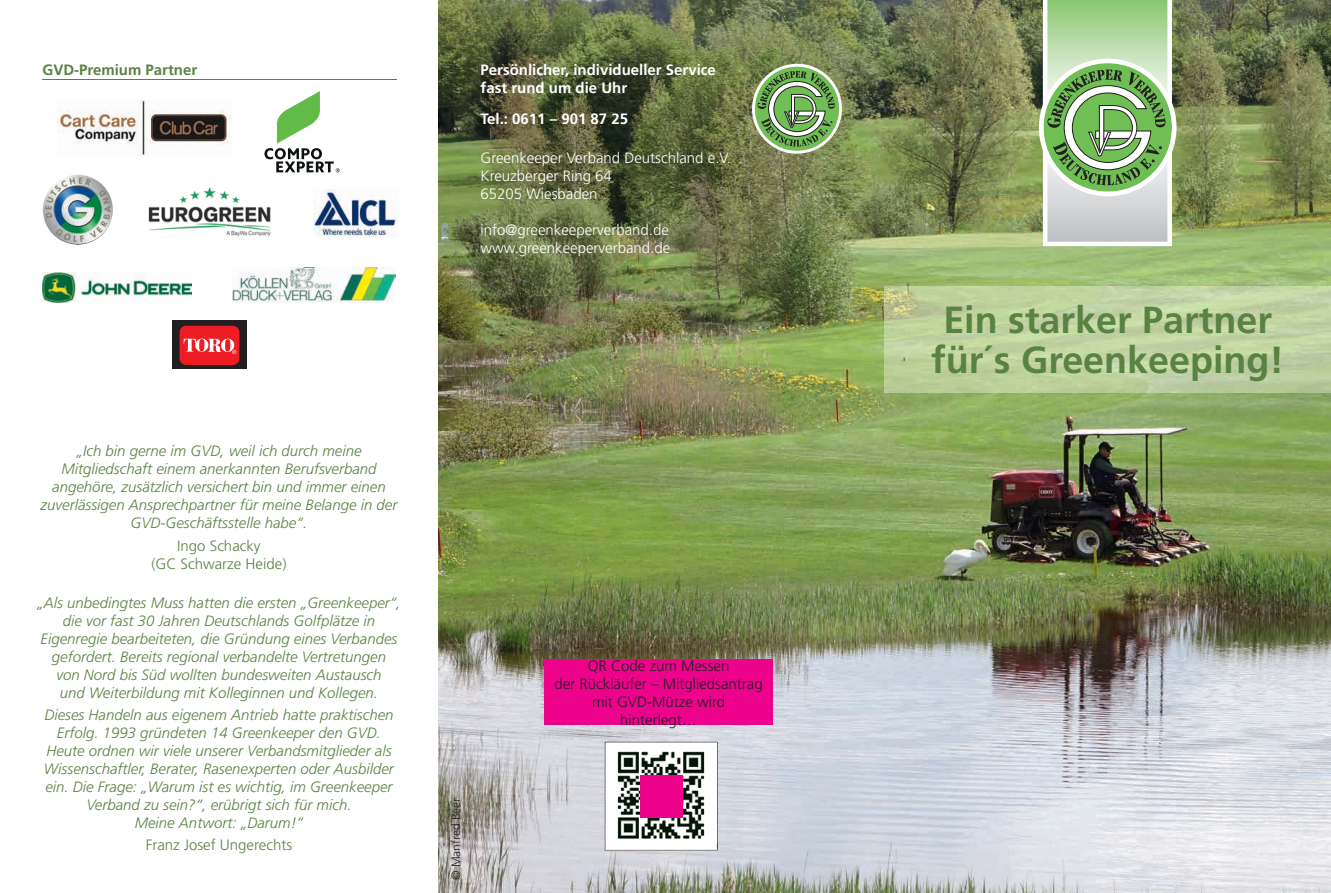
<style>
.page{position:relative;width:1331px;height:893px;background:#fff}
.page>*{position:absolute;margin:0;border:0;box-sizing:border-box;transform-origin:0 0}
.t1{font:700 37.65px/40.3px "Frutiger";color:#598342;text-align:center}
.t2{font:italic 300 15px/18px "Frutiger";color:#598342;text-align:center}
.t3{font:300 15px/18px "Frutiger";color:#fff}
.t4{font:300 15px/18px "Frutiger";color:#231f20;text-align:center}
.t5{font:700 15px/18px "Frutiger";color:#fff}
.t6{font:300 15px/18px "Frutiger";color:#598342;text-align:center}
.t7{font:700 15px "Frutiger";color:#598342}
.t8{font:300 12px "Frutiger";color:#231f20}
</style>
<div class="page">
<img style="left:438px;top:0;width:893px;height:893px">
<div style="left:544px;top:659px;width:229px;height:66px;background:#ed028c"></div>
<svg style="left:1043px;top:0;width:129px;height:246px"></svg>
<div style="left:1039px;top:59px;width:137px;height:137px;border:5px solid #fff;border-radius:50%"></div>
<div style="left:755px;top:67px;width:84px;height:84px;background:#6fbf54;border-radius:50%"></div>
<svg style="left:757px;top:71px;width:78px;height:76px"></svg>
<div style="left:752px;top:64px;width:90px;height:90px;border:3px solid #fff;border-radius:50%"></div>
<svg style="left:605px;top:742px;width:113px;height:108px"></svg>
<div style="left:640px;top:775px;width:42px;height:42px;background:#ed028c"></div>
<img style="left:884px;top:287px;width:447px;height:106px">
<hr style="left:43px;top:79px;width:354px;height:1px;background:#598342">
<img style="left:233px;top:268px;width:162px;height:35px">
<svg style="left:172px;top:321px;width:75px;height:48px;background:#a63135"></svg>
<svg style="left:583px;top:843px;width:6px;height:7px"></svg>
<img style="left:57px;top:100px;width:174px;height:55px">
<svg style="left:264px;top:91px;width:76px;height:81px"></svg>
<img style="left:48px;top:175px;width:27px;height:17px">
<img style="left:42px;top:272px;width:150px;height:31px">
<img style="left:148px;top:188px;width:123px;height:49px">
<img style="left:313px;top:190px;width:85px;height:46px">
<p class="t7" style="left:43px;top:61px;width:156px">GVD-Premium Partner</p>
<p class="t5" style="left:480px;top:61px;width:237px">Persönlicher, individueller Service fast rund um die Uhr</p>
<p class="t5" style="left:480px;top:110px;width:149px">Tel.: 0611 – 901 87 25</p>
<p class="t3" style="left:480px;top:149px;width:252px">Greenkeeper Verband Deutschland e.V.<br>Kreuzberger Ring 64<br>65205 Wiesbaden</p>
<p class="t3" style="left:480px;top:221px;width:191px">info@greenkeeperverband.de www.greenkeeperverband.de</p>
<p class="t2" style="left:41px;top:442px;width:358px">„Ich bin gerne im GVD, weil ich durch meine Mitgliedschaft einem anerkannten Berufsverband angehöre, zusätzlich versichert bin und immer einen zuverlässigen Ansprechpartner für meine Belange in der GVD-Geschäfts stelle habe“.</p>
<p class="t6" style="left:151px;top:536px;width:137px">Ingo Schacky<br>(GC Schwarze Heide)</p>
<p class="t2" style="left:37px;top:594px;width:365px">„Als unbedingtes Muss hatten die ersten „Greenkeeper“, die vor fast 30 Jahren Deutschlands Golfplätze in Eigenregie bearbeiteten, die Gründung eines Verbandes gefordert. Bereits regional verbandelte Vertretungen<br>von Nord bis Süd wollten bundesweiten Austausch<br>und Weiterbildung mit Kolleginnen und Kollegen.</p>
<p class="t2" style="left:44px;top:706px;width:351px">Dieses Handeln aus eigenem Antrieb hatte praktischen Erfolg. 1993 gründeten 14 Greenkeeper den GVD.<br>Heute ordnen wir viele unserer Verbandsmitglieder als Wissenschaftler, Berater, Rasenexperten oder Ausbilder ein. Die Frage: „Warum ist es wichtig, im Greenkeeper Verband zu sein?“, erübrigt sich für mich.<br>Meine Antwort: „Darum!“</p>
<p class="t6" style="left:146px;top:836px;width:148px">Franz Josef Ungerechts</p>
<p class="t8" style="left:449px;top:880px;width:84px;rotate:-90deg">© Manfred Beer</p>
<p class="t4" style="left:554px;top:657px;width:210px">QR Code zum Messen<br>der Rückläufer – Mitgliedsantrag mit GVD-Mütze wird hinterlegt…</p>
<h1 class="t1" style="left:931px;top:300px;width:355px">Ein starker Partner für´s Greenkeeping!</h1>
</div>
